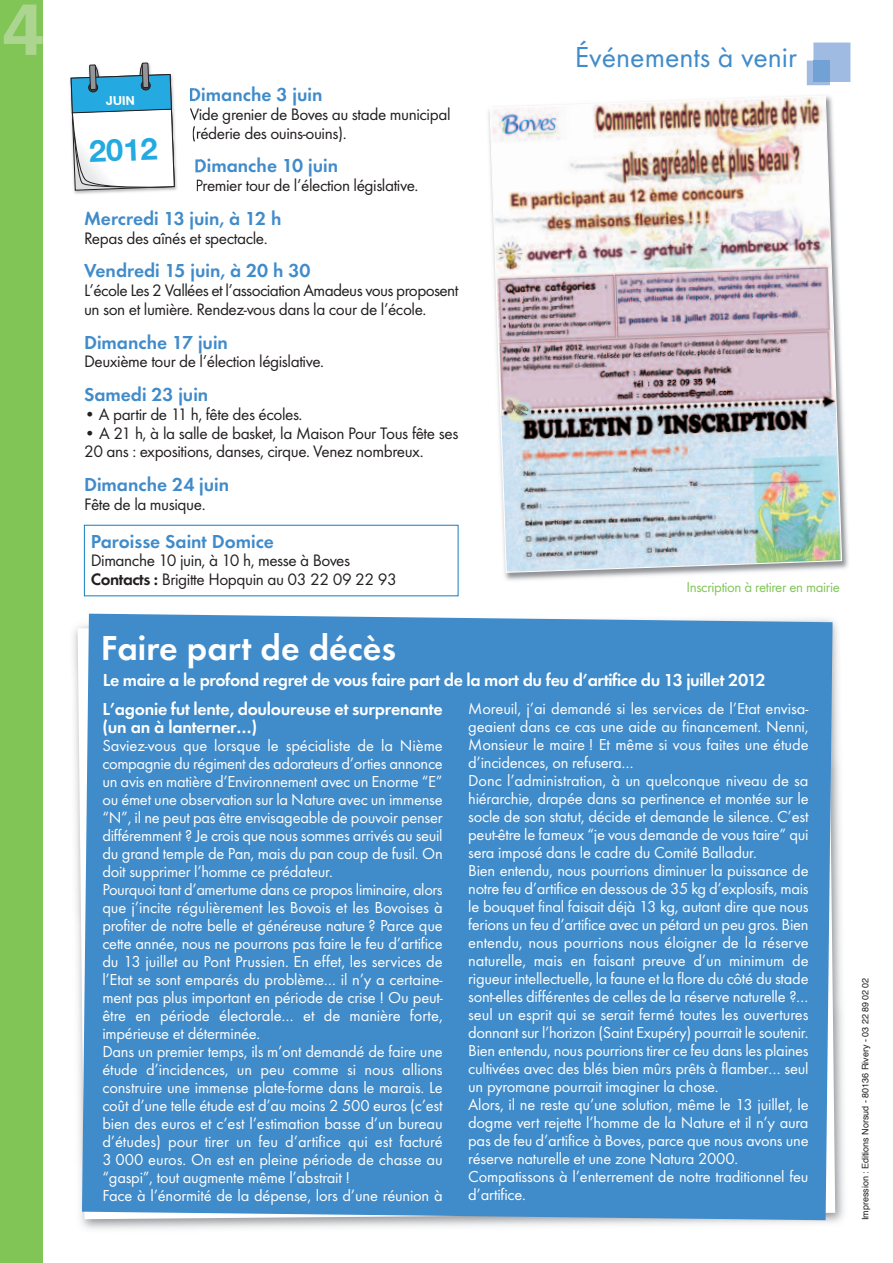
<style>
.page{position:relative;width:893px;height:1263px;background:#fff}
.page>*{position:absolute;margin:0;border:0;box-sizing:border-box;transform-origin:0 0}
.t1{font:67.2px "Charcoal CY";color:#acd590}
.t2{font:700 36px "Function";color:#fff}
.t3{font:700 30.45px "Helvetica Neue";color:#24aae1}
.t4{font:30px "Function";color:#408bca}
.t5{font:700 19.5px "Function";color:#408bca}
.t6{font:700 18px/18px "Function";letter-spacing:-.015em;color:#fff}
.t7{font:17.25px/18.8px "Function";letter-spacing:-.025em;color:#231f20}
.t8{font:16.5px/18px "Function";letter-spacing:-.015em;color:#fff}
.t9{font:15px "Function";letter-spacing:-.025em;color:#81c557}
.t10{font:700 12.3px "Helvetica Neue";color:#fff}
.t11{font:9px "Helvetica";color:#231f20}
.s1{font-weight:700}
</style>
<div class="page">
<div style="left:0;top:0;width:43px;height:1263px;background:#81c557"></div>
<svg style="left:807px;top:43px;width:43px;height:42px"></svg>
<div style="left:813px;top:61px;width:17px;height:21px;background:#72a1d5"></div>
<img style="left:70px;top:62px;width:128px;height:132px">
<img style="left:190px;top:87px;width:6px;height:14px">
<img style="left:190px;top:107px;width:7px;height:15px">
<img style="left:193px;top:126px;width:5px;height:16px">
<img style="left:195px;top:158px;width:6px;height:15px">
<svg style="left:197px;top:179px;width:5px;height:12px"></svg>
<svg style="left:71px;top:63px;width:104px;height:128px"></svg>
<img style="left:73px;top:613px;width:771px;height:616px">
<div style="left:82px;top:614px;width:750px;height:606px;background:#408bca"></div>
<img style="left:488px;top:111px;width:361px;height:470px">
<img style="left:489px;top:95px;width:353px;height:478px">
<h1 class="t1" style="left:3px;top:-12px;width:42px">4</h1>
<p class="t5" style="left:188px;top:83px;width:136px">Dimanche 3 juin</p>
<p class="t7" style="left:190px;top:105px;width:262px">Vide grenier de Boves au stade municipal (réderie des ouins-ouins).</p>
<p class="t5" style="left:194px;top:154px;width:146px">Dimanche 10 juin</p>
<p class="t7" style="left:195px;top:176px;width:225px">Premier tour de l’élection législative.</p>
<p class="t5" style="left:84px;top:207px;width:199px">Mercredi 13 juin, à 12 h</p>
<p class="t7" style="left:84px;top:228px;width:185px">Repas des aînés et spectacle.</p>
<p class="t5" style="left:84px;top:259px;width:228px">Vendredi 15 juin, à 20 h 30</p>
<p class="t7" style="left:84px;top:281px;width:376px">L’école Les 2 Vallées et l’association Amadeus vous proposent un son et lumière. Rendez-vous dans la cour de l’école.</p>
<p class="t5" style="left:84px;top:331px;width:145px">Dimanche 17 juin</p>
<p class="t7" style="left:84px;top:352px;width:242px">Deuxième tour de l’élection législative.</p>
<p class="t5" style="left:84px;top:383px;width:126px">Samedi 23 juin</p>
<p class="t7" style="left:84px;top:405px;width:220px">• A partir de 11 h, fête des écoles.</p>
<p class="t7" style="left:84px;top:423px;width:376px">• A 21 h, à la salle de basket, la Maison Pour Tous fête ses<br>20 ans : expositions, danses, cirque. Venez nombreux.</p>
<p class="t5" style="left:84px;top:473px;width:147px">Dimanche 24 juin</p>
<p class="t7" style="left:84px;top:495px;width:123px">Fête de la musique.</p>
<p class="t10" style="left:106px;top:97px;width:30px;rotate:-2deg">JUIN</p>
<h3 class="t3" style="left:89px;top:140px;width:70px;rotate:-2deg">2012</h3>
<p class="t5" style="left:91px;top:529px;width:185px">Paroisse Saint Domice</p>
<p class="t7" style="left:91px;top:551px;width:308px">Dimanche 10 juin, à 10 h, messe à Boves<br><span class="s1">Contacts :</span> Brigitte Hopquin au 03 22 09 22 93</p>
<h2 class="t2" style="left:101px;top:627px;width:297px">Faire part de décès</h2>
<h3 class="t4" style="left:575px;top:39px;width:224px">Événements à venir</h3>
<p class="t9" style="left:687px;top:578px;width:155px">Inscription à retirer en mairie</p>
<p class="t6" style="left:103px;top:670px;width:664px">Le maire a le profond regret de vous faire part de la mort du feu d’artifice du 13 juillet 2012</p>
<p class="t6" style="left:102px;top:700px;width:342px">L’agonie fut lente, douloureuse et surprenante (un an à lanterner…)</p>
<p class="t8" style="left:102px;top:737px;width:342px">Saviez-vous que lorsque le spécialiste de la Nième compagnie du régiment des adorateurs d’orties annonce un avis en matière d’Environnement avec un Enorme “E” ou émet une observation sur la Nature avec un immense “N”, il ne peut pas être envisageable de pouvoir penser différemment ? Je crois que nous sommes arrivés au seuil du grand temple de Pan, mais du pan coup de fusil. On doit supprimer l’homme ce prédateur.<br>Pourquoi tant d’amertume dans ce propos liminaire, alors que j’incite régulièrement les Bovois et les Bovoises à profiter de notre belle et généreuse nature ? Parce que cette année, nous ne pourrons pas faire le feu d’artifice du 13 juillet au Pont Prussien. En effet, les services de l’Etat se sont emparés du problème… il n’y a certaine&shy;ment pas plus important en période de crise ! Ou peut&shy;être en période électorale… et de manière forte, impérieuse et déterminée.<br>Dans un premier temps, ils m’ont demandé de faire une étude d’incidences, un peu comme si nous allions construire une immense plate-forme dans le marais. Le coût d’une telle étude est d’au moins 2 500 euros (c’est bien des euros et c’est l’estimation basse d’un bureau d’études) pour tirer un feu d’artifice qui est facturé 3 000 euros. On est en pleine période de chasse au “gaspi”, tout augmente même l’abstrait !<br>Face à l’énormité de la dépense, lors d’une réunion à</p>
<p class="t8" style="left:468px;top:699px;width:342px">Moreuil, j’ai demandé si les services de l’Etat envisa&shy;geaient dans ce cas une aide au financement. Nenni, Monsieur le maire ! Et même si vous faites une étude d’incidences, on refusera…<br>Donc l’administration, à un quelconque niveau de sa hiérarchie, drapée dans sa pertinence et montée sur le socle de son statut, décide et demande le silence. C’est peut-être le fameux “je vous demande de vous taire” qui sera imposé dans le cadre du Comité Balladur.<br>Bien entendu, nous pourrions diminuer la puissance de notre feu d’artifice en dessous de 35 kg d’explosifs, mais le bouquet final faisait déjà 13 kg, autant dire que nous ferions un feu d’artifice avec un pétard un peu gros. Bien entendu, nous pourrions nous éloigner de la réserve naturelle, mais en faisant preuve d’un minimum de rigueur intellectuelle, la faune et la flore du côté du stade sont-elles différentes de celles de la réserve naturelle ?… seul un esprit qui se serait fermé toutes les ouvertures donnant sur l’horizon (Saint Exupéry) pourrait le soutenir.<br>Bien entendu, nous pourrions tirer ce feu dans les plaines cultivées avec des blés bien mûrs prêts à flamber… seul un pyromane pourrait imaginer la chose.<br>Alors, il ne reste qu’une solution, même le 13 juillet, le dogme vert rejette l’homme de la Nature et il n’y aura pas de feu d’artifice à Boves, parce que nous avons une réserve naturelle et une zone Natura 2000.<br>Compatissons à l’enterrement de notre traditionnel feu d’artifice.</p>
<p class="t11" style="left:862px;top:1220px;width:244px;rotate:-90deg">Impression : Editions Norsud - 80136 Rivery - 03 22 89 02 02</p>
</div>
